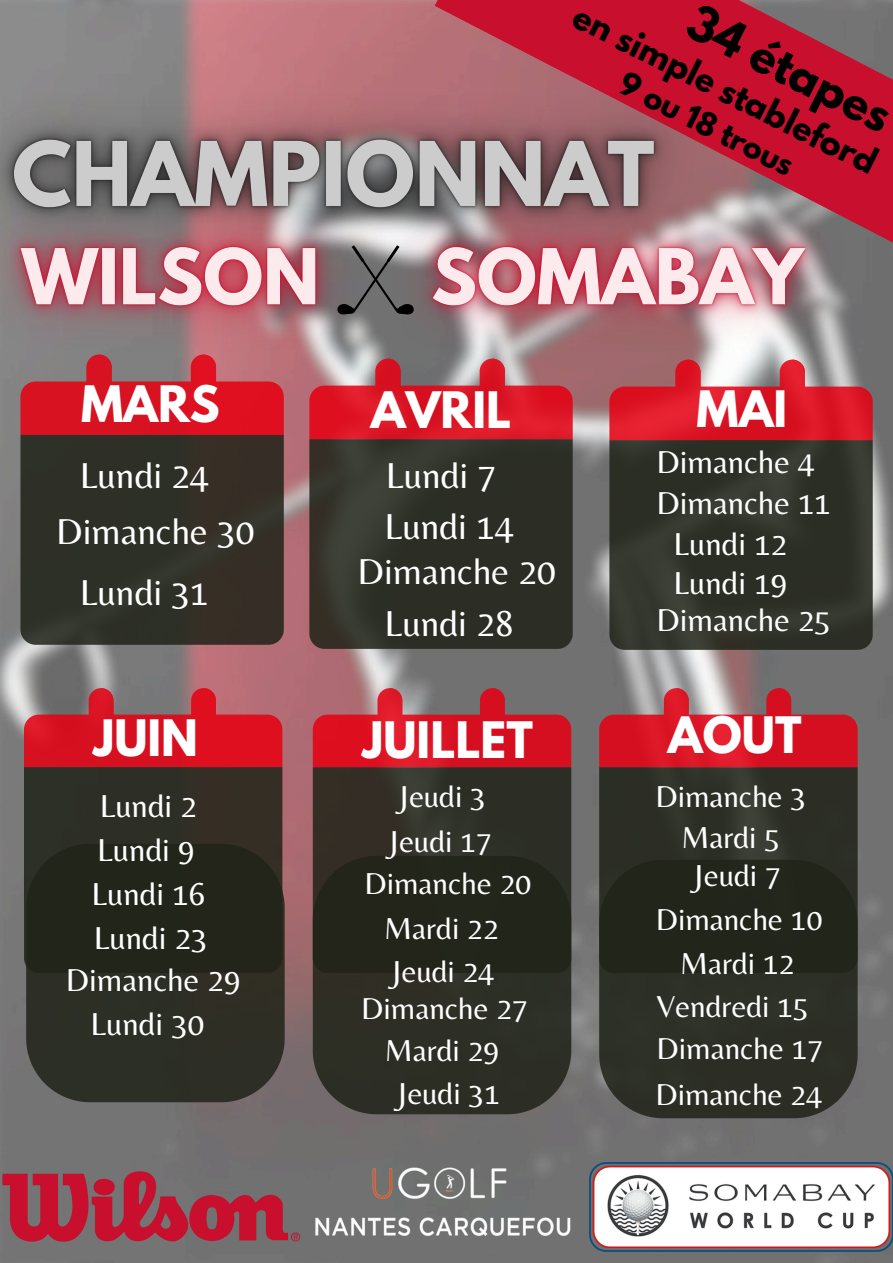
<style>
.page{position:relative;width:893px;height:1263px;background:#fff}
.page>*{position:absolute;margin:0;border:0;box-sizing:border-box;transform-origin:0 0}
.t1{font:700 44.55px "League Spartan";color:#fff}
.t2{font:700 43.8px "League Spartan";color:#000}
.t3{font:37.5px "Belleza";color:#fff}
.t4{font:33px "Belleza";color:#fff}
.t5{font:700 31.8px "League Spartan";color:#000}
.t6{font:31.5px "Belleza";color:#fff}
.t7{font:700 28.8px "League Spartan";color:#000}
</style>
<div class="page">
<img style="left:0;top:0;width:893px;height:1263px">
<img style="left:0;top:1168px;width:303px;height:83px">
<img style="left:303px;top:1156px;width:299px;height:95px">
<img style="left:589px;top:1162px;width:304px;height:89px">
<svg style="left:20px;top:435px;width:264px;height:210px;background:#313027"></svg>
<svg style="left:20px;top:417px;width:264px;height:18px;background:#da1121"></svg>
<svg style="left:609px;top:440px;width:263px;height:210px;background:#31332a"></svg>
<svg style="left:609px;top:417px;width:263px;height:23px;background:#dc1726"></svg>
<svg style="left:309px;top:439px;width:264px;height:210px;background:#303229"></svg>
<svg style="left:309px;top:417px;width:264px;height:22px;background:#de1727"></svg>
<svg style="left:24px;top:767px;width:258px;height:206px;background:#302e25"></svg>
<svg style="left:24px;top:688px;width:258px;height:79px;background:#c52d39"></svg>
<svg style="left:26px;top:844px;width:258px;height:258px;background:#2a2b21"></svg>
<div style="left:313px;top:973px;width:258px;height:141px;background:#2d2e25"></div>
<svg style="left:313px;top:767px;width:258px;height:206px;background:#292a20"></svg>
<svg style="left:313px;top:688px;width:258px;height:79px;background:#c32e3a"></svg>
<svg style="left:599px;top:767px;width:258px;height:93px;background:#2f3128"></svg>
<svg style="left:599px;top:688px;width:258px;height:79px;background:#c43440"></svg>
<svg style="left:599px;top:860px;width:258px;height:258px;background:#2a2c23"></svg>
<svg style="left:434px;top:0;width:459px;height:156px;background:#ba243c"></svg>
<img style="left:0;top:156px;width:893px;height:261px">
<img style="left:0;top:46px;width:743px;height:277px">
<p class="t2" style="left:701px;top:-2px;width:223px;rotate:27deg">34 étapes</p>
<p class="t5" style="left:583px;top:-2px;width:337px;rotate:27deg">en simple stableford</p>
<p class="t7" style="left:628px;top:68px;width:192px;rotate:27deg">9 ou 18 trous</p>
<p class="t1" style="left:81px;top:382px;width:140px">MARS</p>
<h4 class="t1" style="left:371px;top:388px;width:142px">AVRIL</h4>
<h6 class="t1" style="left:696px;top:387px;width:92px">MAI</h6>
<p class="t3" style="left:80px;top:453px;width:131px">Lundi 24</p>
<p class="t3" style="left:56px;top:509px;width:200px">Dimanche 30</p>
<p class="t3" style="left:80px;top:570px;width:131px">Lundi 31</p>
<p class="t4" style="left:656px;top:443px;width:160px">Dimanche 4</p>
<h3 class="t4" style="left:656px;top:484px;width:176px">Dimanche 11</h3>
<h5 class="t4" style="left:673px;top:524px;width:115px">Lundi 12</h5>
<h5 class="t4" style="left:673px;top:563px;width:115px">Lundi 19</h5>
<h5 class="t4" style="left:656px;top:600px;width:176px">Dimanche 25</h5>
<h3 class="t3" style="left:386px;top:453px;width:112px">Lundi 7</h3>
<h5 class="t3" style="left:384px;top:505px;width:131px">Lundi 14</h5>
<h5 class="t3" style="left:357px;top:549px;width:200px">Dimanche 20</h5>
<h5 class="t3" style="left:384px;top:601px;width:131px">Lundi 28</h5>
<h5 class="t1" style="left:94px;top:716px;width:106px">JUIN</h5>
<p class="t4" style="left:100px;top:786px;width:99px">Lundi 2</p>
<h3 class="t4" style="left:97px;top:830px;width:99px">Lundi 9</h3>
<p class="t4" style="left:91px;top:874px;width:115px">Lundi 16</p>
<p class="t4" style="left:94px;top:918px;width:115px">Lundi 23</p>
<p class="t4" style="left:66px;top:960px;width:176px">Dimanche 29</p>
<p class="t4" style="left:91px;top:1005px;width:115px">Lundi 30</p>
<p class="t1" style="left:362px;top:718px;width:172px">JUILLET</p>
<p class="t6" style="left:397px;top:777px;width:90px">Jeudi 3</p>
<h3 class="t6" style="left:387px;top:822px;width:106px">Jeudi 17</h3>
<p class="t6" style="left:364px;top:865px;width:168px">Dimanche 20</p>
<p class="t6" style="left:384px;top:910px;width:116px">Mardi 22</p>
<p class="t6" style="left:390px;top:953px;width:106px">Jeudi 24</p>
<p class="t6" style="left:361px;top:989px;width:168px">Dimanche 27</p>
<p class="t6" style="left:385px;top:1032px;width:116px">Mardi 29</p>
<p class="t6" style="left:395px;top:1074px;width:106px">Jeudi 31</p>
<p class="t1" style="left:668px;top:713px;width:135px">AOUT</p>
<p class="t6" style="left:655px;top:777px;width:152px">Dimanche 3</p>
<h3 class="t6" style="left:681px;top:818px;width:100px">Mardi 5</h3>
<p class="t6" style="left:692px;top:857px;width:90px">Jeudi 7</p>
<p class="t6" style="left:656px;top:901px;width:168px">Dimanche 10</p>
<p class="t6" style="left:680px;top:945px;width:116px">Mardi 12</p>
<p class="t6" style="left:656px;top:987px;width:154px">Vendredi 15</p>
<p class="t6" style="left:656px;top:1030px;width:168px">Dimanche 17</p>
<p class="t6" style="left:655px;top:1075px;width:168px">Dimanche 24</p>
</div>
